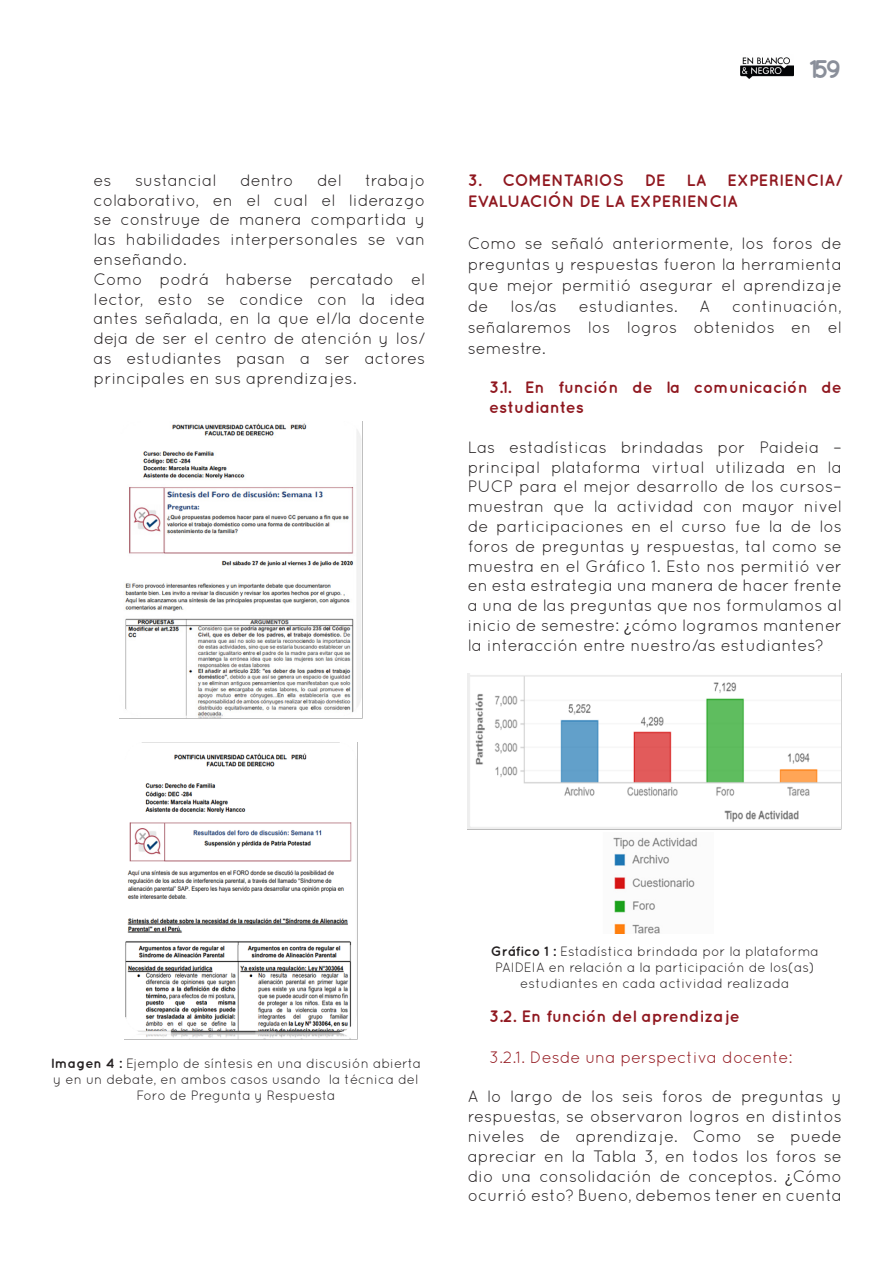
<style>
.page{position:relative;width:893px;height:1263px;background:#fff}
.page>*{position:absolute;margin:0;border:0;box-sizing:border-box;transform-origin:0 0}
.t1{font:700 25.5px "Quicksand";color:#8a8f9a}
.TEXTO{font:16.5px/19.8px "Quicksand";color:#231f20;text-align:justify}
.TEXTO-2{font:700 16.5px/21px "Quicksand";color:#901820}
.TEXTO-3{font:16.5px "Quicksand";color:#941920}
.cuadro{font:13.5px/16.2px "Quicksand";color:#231f20;text-align:center}
.s1{font-family:"Avenir Next"}
.s2{font-weight:700}
</style>
<div class="page">
<img style="left:741px;top:57px;width:52px;height:21px">
<img style="left:120px;top:421px;width:243px;height:298px">
<img style="left:125px;top:742px;width:233px;height:298px">
<img style="left:468px;top:674px;width:374px;height:155px">
<img style="left:613px;top:837px;width:84px;height:96px">
<p class="TEXTO" style="left:94px;top:170px;width:333px;text-indent:272px">trabajo colaborativo, en el cual el liderazgo se construye de manera compartida y las habilidades interpersonales se van enseñando.</p>
<p class="TEXTO" style="left:94px;top:269px;width:333px">Como podrá haberse percatado el lector, esto se condice con la idea antes señalada, en la que el/la docente deja de ser el centro de atención y los/ as estudiantes pasan a ser actores principales en sus aprendizajes.</p>
<p class="TEXTO" style="left:94px;top:170px;width:20px">es</p>
<p class="TEXTO" style="left:135px;top:170px;width:83px">sustancial</p>
<p class="TEXTO" style="left:240px;top:170px;width:55px">dentro</p>
<p class="TEXTO" style="left:317px;top:170px;width:26px">del</p>
<h1 class="t1" style="left:809px;top:54px;width:34px">159</h1>
<p class="TEXTO-2" style="left:468px;top:169px;width:376px;text-indent:260px">EXPERIENCIA/<br>EVALUACIÓN DE LA EXPERIENCIA</p>
<p class="TEXTO" style="left:468px;top:232px;width:376px;line-height:21px">Como se señaló anteriormente, los foros de preguntas y respuestas fueron la herramienta que mejor permitió asegurar el aprendizaje de</p>
<p class="TEXTO-2" style="left:468px;top:169px;width:158px">3. COMENTARIOS</p>
<p class="TEXTO-2" style="left:645px;top:169px;width:22px">DE</p>
<p class="TEXTO-2" style="left:686px;top:169px;width:21px">LA</p>
<p class="TEXTO" style="left:468px;top:295px;width:376px;line-height:21px;text-indent:264px">continuación, señalaremos los logros obtenidos en el semestre.</p>
<p class="TEXTO-2" style="left:489px;top:377px;width:354px;line-height:19.8px">3.1. En función de la comunicación de estudiantes</p>
<p class="TEXTO" style="left:468px;top:437px;width:376px">Las estadísticas brindadas por Paideia – principal plataforma virtual utilizada en la PUCP para el mejor desarrollo de los cursos– muestran que la actividad con mayor nivel de participaciones en el curso fue la de los foros de preguntas y respuestas, tal como se muestra en el Gráfico 1. Esto nos permitió ver en esta estrategia una manera de hacer frente a una de las preguntas que nos formulamos al inicio de semestre: <span class="s1">¿</span>cómo logramos mantener la interacción entre nuestro/as estudiantes?</p>
<p class="TEXTO" style="left:510px;top:296px;width:48px">los/as</p>
<p class="TEXTO" style="left:579px;top:296px;width:100px">estudiantes.</p>
<p class="TEXTO" style="left:700px;top:296px;width:12px">A</p>
<p class="cuadro" style="left:51px;top:1055px;width:372px"><span class="s2">Imagen 4 :</span> Ejemplo de síntesis en una discusión abierta y en un debate, en ambos casos usando la técnica del<br>Foro de Pregunta y Respuesta</p>
<p class="cuadro" style="left:491px;top:943px;width:330px"><span class="s2">Gráfico 1 :</span> Estadística brindada por la plataforma<br>PAIDEIA en relación a la participación de los(as) estudiantes en cada actividad realizada</p>
<p class="TEXTO-2" style="left:489px;top:1005px;width:252px">3.2. En función del aprendizaje</p>
<p class="TEXTO-3" style="left:489px;top:1047px;width:305px">3.2.1. Desde una perspectiva docente:</p>
<p class="TEXTO" style="left:468px;top:1086px;width:376px">A lo largo de los seis foros de preguntas y respuestas, se observaron logros en distintos niveles de aprendizaje. Como se puede apreciar en la Tabla 3, en todos los foros se dio una consolidación de conceptos. <span class="s1">¿</span>Cómo ocurrió esto? Bueno, debemos tener en cuenta</p>
</div>
